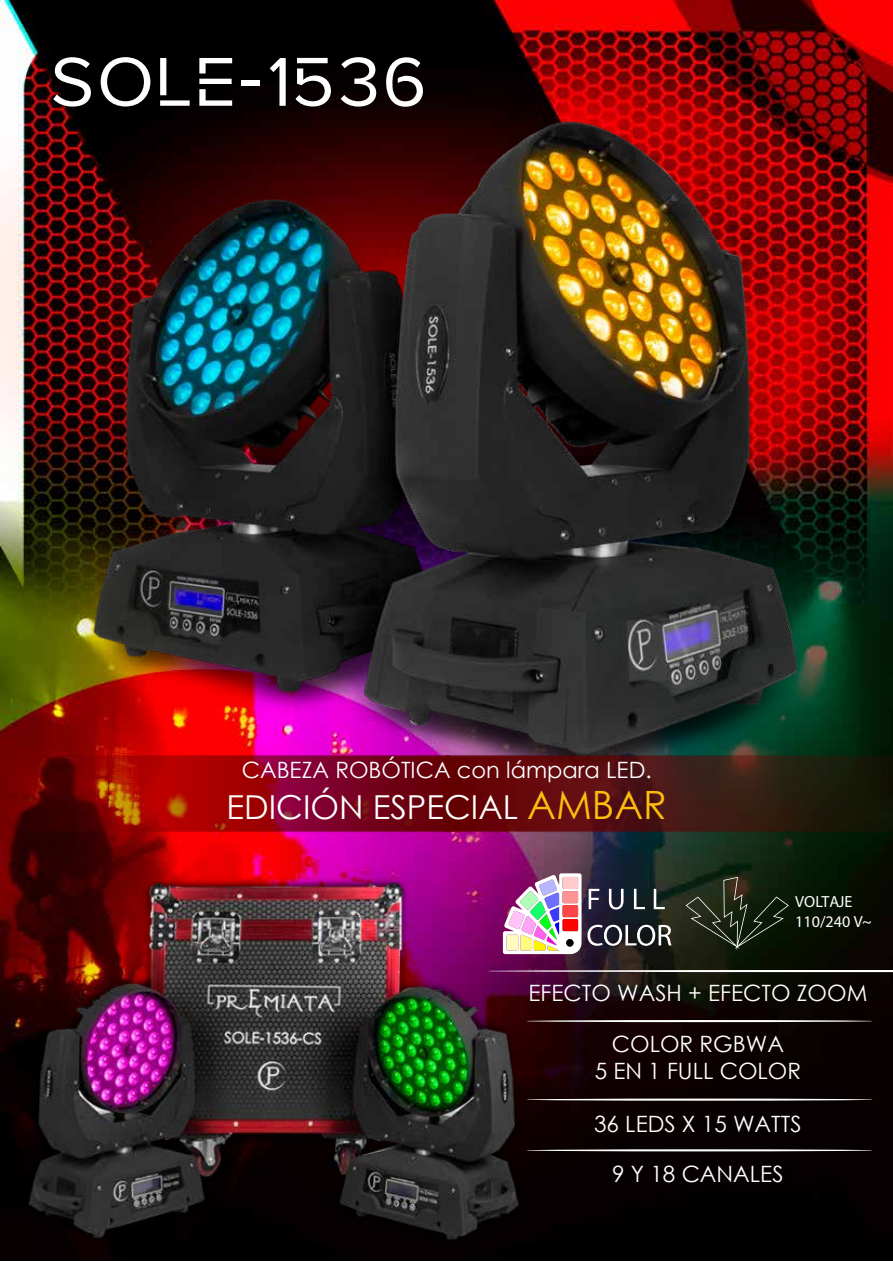
<style>
.page{position:relative;width:893px;height:1263px;background:#fff}
.page>*{position:absolute;margin:0;border:0;box-sizing:border-box;transform-origin:0 0}
.t1{font:75px "Robota Non Commercial";letter-spacing:.05em;color:#fff}
.t2{font:33px "Century Gothic";color:#fff}
.t3{font:22.5px/27px "Century Gothic";color:#fff;text-align:center}
.t4{font:16.05px/19.4px "Myriad Pro";color:#fff}
.s1{font-size:39px;color:#fcbe0e}
</style>
<div class="page">
<img style="left:0;top:0;width:893px;height:1261px">
<svg style="left:571px;top:970px;width:322px;height:2px"></svg>
<hr style="left:526px;top:1020px;width:347px;height:2px;background:#fff;border-radius:50%">
<hr style="left:526px;top:1098px;width:347px;height:3px;background:#fff;border-radius:50%">
<hr style="left:526px;top:1149px;width:347px;height:2px;background:#fff;border-radius:50%">
<svg style="left:589px;top:889px;width:10px;height:20px"></svg>
<svg style="left:609px;top:889px;width:15px;height:20px"></svg>
<svg style="left:634px;top:889px;width:11px;height:20px"></svg>
<svg style="left:654px;top:889px;width:11px;height:20px"></svg>
<svg style="left:587px;top:925px;width:84px;height:21px"></svg>
<svg style="left:571px;top:873px;width:10px;height:81px"></svg>
<div style="left:563px;top:891px;width:15px;height:12px;background:#ff9393;border-radius:2px"></div>
<div style="left:563px;top:877px;width:15px;height:12px;background:#ffcbcb;border-radius:2px"></div>
<div style="left:566px;top:939px;width:7px;height:7px;background:#000;border-radius:50%"></div>
<svg style="left:686px;top:877px;width:103px;height:74px"></svg>
<img style="left:0;top:93px;width:893px;height:704px">
<img style="left:0;top:863px;width:571px;height:395px">
<img style="left:1px;top:754px;width:445px;height:80px">
<img style="left:446px;top:754px;width:447px;height:80px">
<h1 class="t1" style="left:50px;top:52px;width:377px">SOLE-1536</h1>
<p class="t3" style="left:242px;top:756px;width:411px">CABEZA ROBÓTICA con lámpara LED.</p>
<h2 class="t2" style="left:227px;top:784px;width:442px">EDICIÓN ESPECIAL <span class="s1">AMBAR</span></h2>
<p class="t4" style="left:795px;top:892px;width:78px">VOLTAJE<br>110/240 V~</p>
<p class="t3" style="left:528px;top:979px;width:340px">EFECTO WASH + EFECTO ZOOM</p>
<p class="t3" style="left:595px;top:1030px;width:208px">COLOR RGBWA<br>5 EN 1 FULL COLOR</p>
<p class="t3" style="left:594px;top:1110px;width:209px">36 LEDS X 15 WATTS</p>
<p class="t3" style="left:612px;top:1160px;width:173px">9 Y 18 CANALES</p>
</div>
